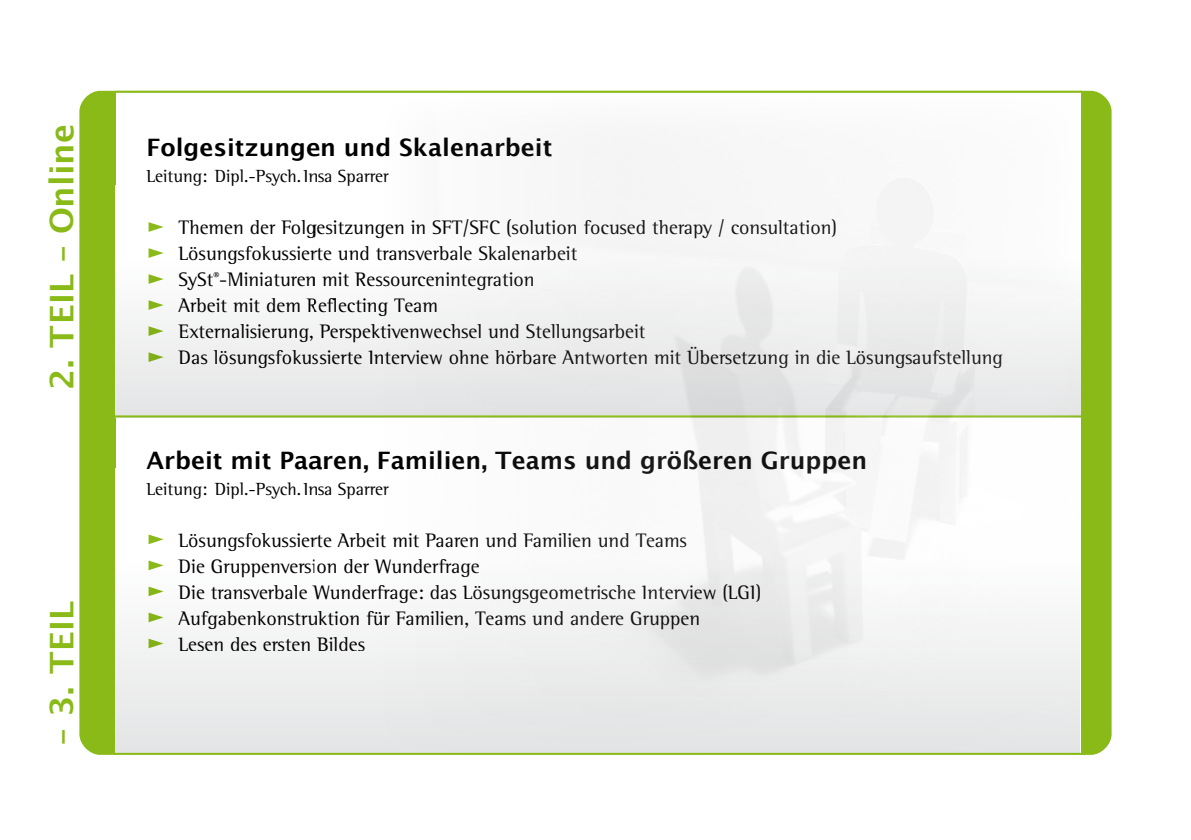
<style>
.page{position:relative;width:1191px;height:840px;background:#fff}
.page>*{position:absolute;margin:0;border:0;box-sizing:border-box;transform-origin:0 0}
.t1{font:700 32.6px "Lucida Grande";color:#89ba17}
.t2{font:700 32.6px "Lucida Grande";letter-spacing:.02em;color:#89ba17}
.t3{font:700 24px "Lucida Grande";color:#000}
.t4{font:20px/26px "Rotis Semi Serif";color:#000}
.t5{font:18px "Rotis Semi Serif";color:#000}
</style>
<div class="page">
<div style="left:79px;top:91px;width:1032px;height:663px;background:#89ba17;border-radius:21px"></div>
<div style="left:116px;top:92px;width:964px;height:662px;background:#fff"></div>
<div style="left:116px;top:185px;width:964px;height:232px;background:linear-gradient(to bottom,#fff,#e6e7e8)"></div>
<div style="left:116px;top:468px;width:963px;height:286px;background:linear-gradient(to bottom,#fff,#e6e7e8)"></div>
<hr style="left:114px;top:752px;width:971px;height:2px;background:#89ba17">
<hr style="left:115px;top:91px;width:966px;height:2px;background:#89ba17">
<hr style="left:115px;top:415px;width:966px;height:2px;background:#89ba17">
<svg style="left:149px;top:534px;width:15px;height:10px"></svg>
<svg style="left:149px;top:560px;width:15px;height:10px"></svg>
<svg style="left:149px;top:586px;width:15px;height:10px"></svg>
<svg style="left:149px;top:612px;width:15px;height:10px"></svg>
<svg style="left:149px;top:638px;width:15px;height:10px"></svg>
<svg style="left:149px;top:222px;width:15px;height:10px"></svg>
<svg style="left:149px;top:248px;width:15px;height:10px"></svg>
<svg style="left:149px;top:274px;width:15px;height:10px"></svg>
<svg style="left:149px;top:300px;width:15px;height:10px"></svg>
<svg style="left:149px;top:326px;width:15px;height:10px"></svg>
<svg style="left:149px;top:352px;width:15px;height:10px"></svg>
<img style="left:315px;top:92px;width:765px;height:661px">
<h1 class="t1" style="left:43px;top:389px;width:267px;rotate:-90deg">2. TEIL – Online</h1>
<h1 class="t2" style="left:43px;top:744px;width:146px;rotate:-90deg">– 3. TEIL</h1>
<p class="t3" style="left:147px;top:134px;width:407px">Folgesitzungen und Skalenarbeit</p>
<p class="t5" style="left:147px;top:165px;width:244px">Leitung: Dipl.-Psych.Insa Sparrer</p>
<p class="t4" style="left:179px;top:214px;width:826px">Themen der Folgesitzungen in SFT/SFC (solution focused therapy / consultation)<br>Lösungsfokussierte und transverbale Skalenarbeit<br>SySt<sup>®</sup>-Miniaturen mit Ressourcenintegration<br>Arbeit mit dem Reflecting Team<br>Externalisierung, Perspektivenwechsel und Stellungsarbeit<br>Das lösungsfokussierte Interview ohne hörbare Antworten mit Übersetzung in die Lösungsaufstellung</p>
<p class="t3" style="left:147px;top:446px;width:722px">Arbeit mit Paaren, Familien, Teams und größeren Gruppen</p>
<p class="t5" style="left:147px;top:477px;width:244px">Leitung: Dipl.-Psych.Insa Sparrer</p>
<p class="t4" style="left:179px;top:526px;width:584px">Lösungsfokussierte Arbeit mit Paaren und Familien und Teams<br>Die Gruppenversion der Wunderfrage<br>Die transverbale Wunderfrage: das Lösungsgeometrische Interview (LGI)<br>Aufgabenkonstruktion für Familien, Teams und andere Gruppen<br>Lesen des ersten Bildes</p>
</div>
